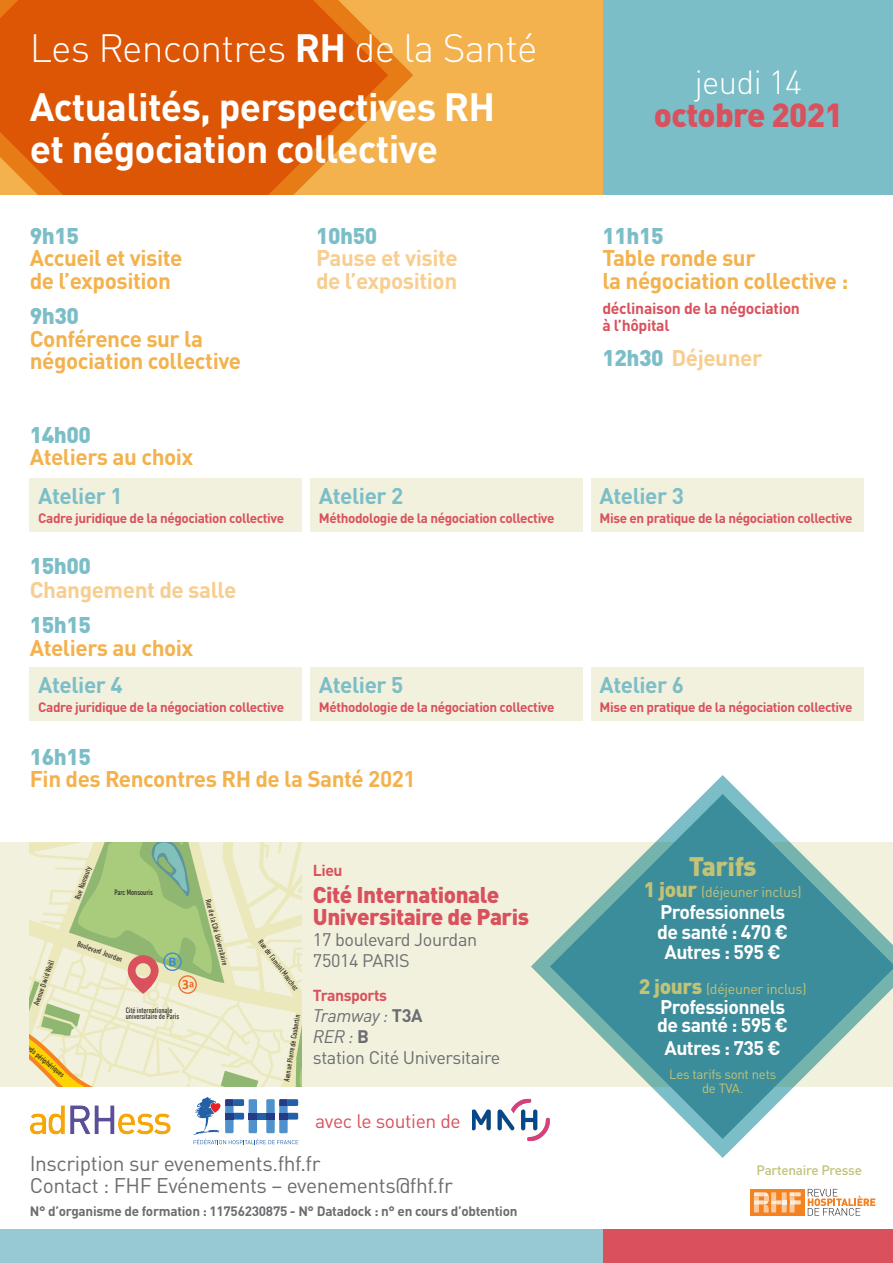
<style>
.page{position:relative;width:893px;height:1263px;background:#fff}
.page>*{position:absolute;margin:0;border:0;box-sizing:border-box;transform-origin:0 0}
.t1{font:700 39px/58.9px "DINOT";letter-spacing:-.02em;color:#fff}
.t2{font:900 33px "DINOT";letter-spacing:-.02em;color:#d9515c}
.t3{font:300 33px "DINOT";letter-spacing:-.02em;color:#fff}
.t4{font:900 26.55px "DINOT";letter-spacing:-.02em;color:#c2c376}
.t5{font:700 22.5px/22.5px "DINOT";letter-spacing:-.02em;color:#f3b24d}
.t6{font:700 22.5px/22.5px "DINOT";letter-spacing:-.02em;color:#f8ce90}
.t7{font:700 22.5px "DINOT";letter-spacing:-.02em;color:#7cbec7}
.t8{font:900 22.5px/22.5px "DINOT";letter-spacing:-.02em;color:#d9515c}
.t9{font:900 22.5px "DINOT";letter-spacing:-.02em;color:#7cbec7}
.t10{font:21px/22.5px "DINOT";letter-spacing:-.02em;color:#6c6d70}
.t11{font:700 19.5px/20.2px "DINOT";letter-spacing:-.03em;color:#fff;text-align:center}
.t12{font:19.35px "DINOT";letter-spacing:-.02em;color:#d9515c}
.t13{font:18px/21px "DINOT";letter-spacing:-.02em;color:#6c6d70}
.t14{font:700 15.75px/16.5px "DINOT";letter-spacing:-.02em;color:#d9515c}
.t15{font:14.1px "DINOT";letter-spacing:-.02em;color:#c2c376}
.t16{font:700 13.5px "DINOT";letter-spacing:-.03em;color:#d9515c}
.t17{font:700 13.5px "DINOT";letter-spacing:-.02em;color:#6c6d70}
.t18{font:500 13.5px "DINOT";letter-spacing:-.02em;color:#c2c376}
.t19{font:13.2px/14.9px "DINOT";letter-spacing:-.02em;color:#c2c376;text-align:center}
.t20{font:condensed 8.1px/6px "DIN Next LT Pro";color:#231f20}
.s1{font-weight:300}
.s2{font-style:italic}
.s3{font-weight:700}
.s4{font-weight:900;color:#7cbec7}
.s5{font-weight:900;font-size:20.85px}
</style>
<div class="page">
<div style="left:0;top:0;width:676px;height:196px;background:#f3b24d"></div>
<svg style="left:388px;top:50px;width:25px;height:146px"></svg>
<svg style="left:0;top:0;width:388px;height:196px;background:#de610e"></svg>
<div style="left:0;top:1229px;width:604px;height:34px;background:#96c9d1"></div>
<div style="left:604px;top:1229px;width:289px;height:34px;background:#d9515c"></div>
<div style="left:604px;top:0;width:289px;height:196px;background:#7cbec7"></div>
<div style="left:750px;top:1189px;width:54px;height:26px;background:#f58220"></div>
<svg style="left:754px;top:1192px;width:47px;height:20px"></svg>
<svg style="left:808px;top:1189px;width:67px;height:27px"></svg>
<div style="left:0;top:842px;width:893px;height:244px;background:#f1f1de"></div>
<svg style="left:30px;top:842px;width:272px;height:244px"></svg>
<svg style="left:531px;top:775px;width:211px;height:383px"></svg>
<svg style="left:550px;top:794px;width:343px;height:345px;fill:#3f8f9d"></svg>
<svg style="left:194px;top:1097px;width:104px;height:47px"></svg>
<img style="left:30px;top:1105px;width:141px;height:30px">
<img style="left:473px;top:1094px;width:79px;height:50px">
<div style="left:30px;top:478px;width:272px;height:53px;background:#f1f1de"></div>
<div style="left:30px;top:667px;width:272px;height:54px;background:#f1f1de"></div>
<div style="left:591px;top:478px;width:272px;height:53px;background:#f1f1de"></div>
<div style="left:591px;top:667px;width:272px;height:54px;background:#f1f1de"></div>
<div style="left:310px;top:478px;width:273px;height:53px;background:#f1f1de"></div>
<div style="left:310px;top:667px;width:273px;height:54px;background:#f1f1de"></div>
<h1 class="t1" style="left:30px;top:17px;width:509px"><span class="s1">Les Rencontres</span> RH <span class="s1">de la Santé<br></span>Actualités, perspectives RH</h1>
<h1 class="t1" style="left:30px;top:118px;width:410px">et négociation collective</h1>
<h3 class="t9" style="left:30px;top:221px;width:51px">9h15</h3>
<h3 class="t5" style="left:30px;top:246px;width:154px">Accueil et visite de l’exposition</h3>
<h3 class="t9" style="left:30px;top:301px;width:51px">9h30</h3>
<h3 class="t5" style="left:30px;top:327px;width:213px">Conférence sur la négociation collective</h3>
<h3 class="t9" style="left:30px;top:420px;width:63px">14h00</h3>
<h3 class="t5" style="left:30px;top:445px;width:165px">Ateliers au choix</h3>
<h3 class="t7" style="left:38px;top:481px;width:86px">Atelier 1</h3>
<p class="t16" style="left:38px;top:509px;width:247px">Cadre juridique de la négociation collective</p>
<h3 class="t9" style="left:30px;top:551px;width:63px">15h00</h3>
<h3 class="t6" style="left:30px;top:578px;width:208px">Changement de salle</h3>
<h3 class="t9" style="left:30px;top:610px;width:63px">15h15</h3>
<h3 class="t5" style="left:30px;top:636px;width:165px">Ateliers au choix</h3>
<h3 class="t7" style="left:38px;top:670px;width:86px">Atelier 4</h3>
<p class="t16" style="left:38px;top:699px;width:247px">Cadre juridique de la négociation collective</p>
<h3 class="t9" style="left:316px;top:221px;width:63px">10h50</h3>
<h3 class="t6" style="left:316px;top:246px;width:143px">Pause et visite de l’exposition</h3>
<h3 class="t7" style="left:319px;top:481px;width:86px">Atelier 2</h3>
<p class="t16" style="left:319px;top:509px;width:237px">Méthodologie de la négociation collective</p>
<h3 class="t7" style="left:319px;top:670px;width:86px">Atelier 5</h3>
<p class="t16" style="left:319px;top:699px;width:237px">Méthodologie de la négociation collective</p>
<h3 class="t9" style="left:30px;top:741px;width:63px">16h15</h3>
<h3 class="t5" style="left:30px;top:767px;width:388px">Fin des Rencontres RH de la Santé 2021</h3>
<p class="t20" style="left:74px;top:898px;width:36px;rotate:-70deg">Rue Nansouty</p>
<p class="t20" style="left:114px;top:889px;width:40px">Parc Monsouris</p>
<p class="t20" style="left:33px;top:1004px;width:49px;rotate:-70deg">Avenue David Weill</p>
<p class="t20" style="left:16px;top:1032px;width:66px;rotate:40deg">Boulevards périphériques</p>
<p class="t20" style="left:79px;top:941px;width:48px;rotate:19deg">Boulevard Jourdan</p>
<p class="t20" style="left:126px;top:1007px;width:55px">Cité internationale universitaire de Paris</p>
<p class="t20" style="left:211px;top:898px;width:69px;rotate:75deg">Rue de la Cité Universitaire</p>
<p class="t20" style="left:263px;top:939px;width:64px;rotate:53deg">Rue de l’amiral Mouchez</p>
<p class="t20" style="left:284px;top:1081px;width:69px;rotate:-81deg">Avenue Pierre de Coubertin</p>
<p class="t14" style="left:313px;top:862px;width:31px">Lieu</p>
<h3 class="t8" style="left:313px;top:883px;width:218px">Cité Internationale<br>Universitaire de Paris</h3>
<h3 class="t13" style="left:313px;top:929px;width:166px">17 boulevard Jourdan<br>75014 PARIS</h3>
<p class="t14" style="left:313px;top:987px;width:76px">Transports</p>
<h3 class="t13" style="left:313px;top:1005px;width:189px"><span class="s2">Tramway :</span> <span class="s3">T3A<br></span><span class="s2">RER :</span> <span class="s3">B<br></span>station Cité Universitaire</h3>
<h3 class="t12" style="left:315px;top:1109px;width:147px">avec le soutien de</h3>
<h3 class="t10" style="left:30px;top:1152px;width:425px">Inscription sur evenements.fhf.fr<br>Contact : FHF Evénements – evenements@fhf.fr</h3>
<p class="t17" style="left:30px;top:1202px;width:489px">N° d’organisme de formation : 11756230875 - N° Datadock : n° en cours d’obtention</p>
<h2 class="t3" style="left:695px;top:62px;width:109px">jeudi 14</h2>
<h2 class="t2" style="left:654px;top:93px;width:191px">octobre 2021</h2>
<h3 class="t9" style="left:602px;top:221px;width:63px">11h15</h3>
<h3 class="t5" style="left:602px;top:246px;width:247px">Table ronde sur<br>la négociation collective :</h3>
<p class="t14" style="left:602px;top:300px;width:199px">déclinaison de la négociation à l’hôpital</p>
<h3 class="t6" style="left:602px;top:346px;width:161px"><span class="s4">12h30</span> Déjeuner</h3>
<h3 class="t7" style="left:600px;top:481px;width:86px">Atelier 3</h3>
<p class="t16" style="left:600px;top:509px;width:254px">Mise en pratique de la négociation collective</p>
<h3 class="t7" style="left:600px;top:670px;width:86px">Atelier 6</h3>
<p class="t16" style="left:600px;top:699px;width:254px">Mise en pratique de la négociation collective</p>
<h3 class="t4" style="left:689px;top:849px;width:69px">Tarifs</h3>
<p class="t15" style="left:644px;top:883px;width:159px"><span class="s5">1 jour</span> (déjeuner inclus)</p>
<h3 class="t11" style="left:657px;top:901px;width:132px">Professionnels de santé : 470 €<br>Autres : 595 €</h3>
<p class="t15" style="left:639px;top:980px;width:169px"><span class="s5">2 jours</span> (déjeuner inclus)</p>
<h3 class="t11" style="left:657px;top:997px;width:132px;line-height:18px;text-align:left">Professionnels de santé : 595 €</h3>
<h3 class="t11" style="left:664px;top:1037px;width:118px">Autres : 735 €</h3>
<p class="t19" style="left:669px;top:1066px;width:109px">Les tarifs sont nets de TVA.</p>
<p class="t18" style="left:757px;top:1161px;width:107px">Partenaire Presse</p>
</div>
